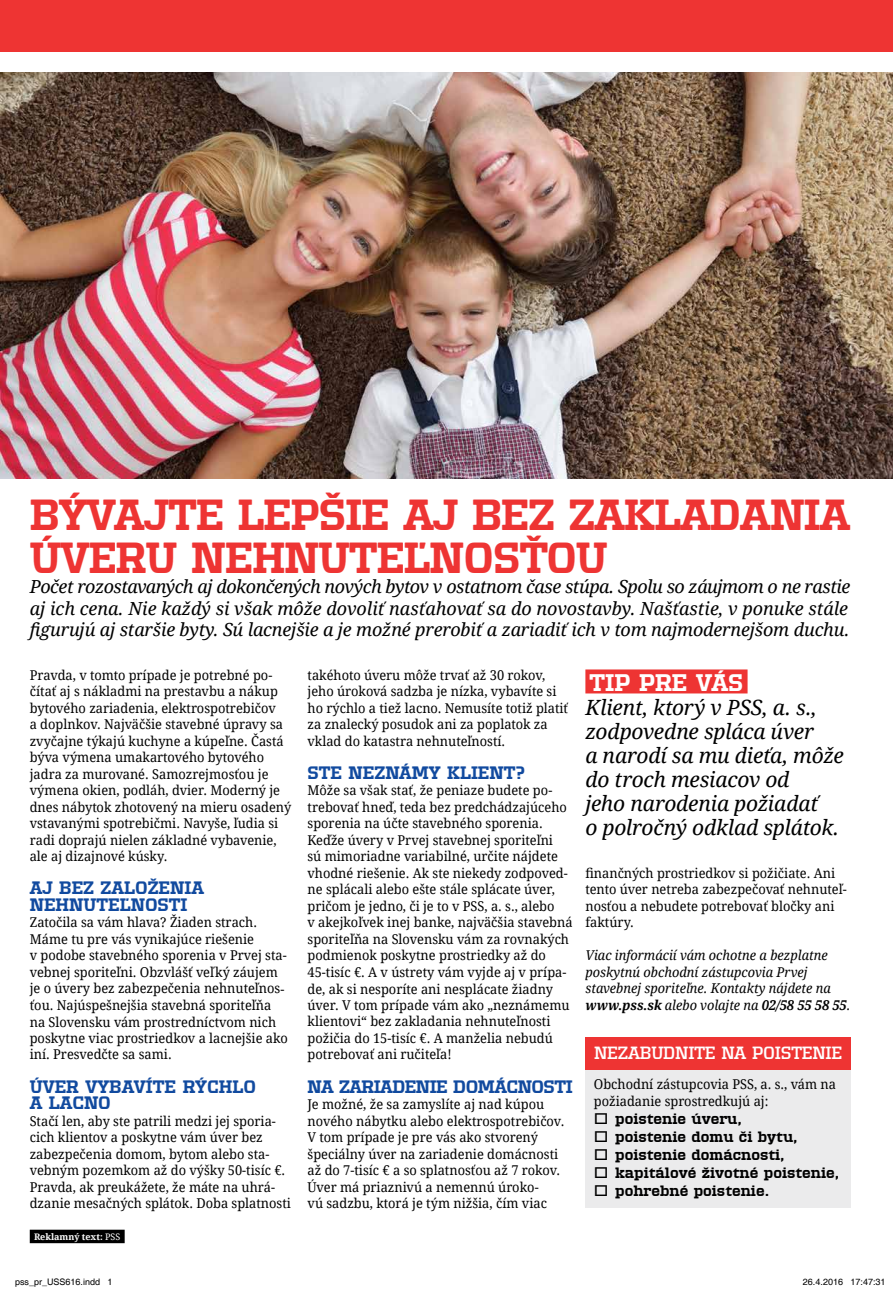
<style>
.page{position:relative;width:893px;height:1290px;background:#fff}
.page>*{position:absolute;margin:0;border:0;box-sizing:border-box;transform-origin:0 0}
.t1{font:700 43.5px/42px "Defender 32";letter-spacing:-.015em;color:#ee3433;scale:1.1 1}
.t2{font:700 24px "Defender 32";color:#fff;scale:1.1 1}
.t3{font:italic 21px/24px "Droid Serif";letter-spacing:-.01em;color:#000}
.t4{font:italic 18px/21px "Droid Serif";letter-spacing:-.01em;color:#000}
.t5{font:700 18px/16.5px "Defender 32";color:#114a9f;scale:1.1 1}
.t6{font:700 18px "Defender 32";letter-spacing:-.025em;color:#114a9f;scale:1.1 1}
.t7{font:17.7px "Defender 33";letter-spacing:-.01em;color:#fff;scale:1.1 1}
.t8{font:700 15px "Defender 32";color:#000;scale:1.1 1}
.t9{font:13.5px/16.5px "Droid Serif";color:#000;scale:.95 1}
.t10{font:italic 13.5px/16.5px "Droid Serif";color:#000;scale:.95 1}
.t11{font:9px "Helvetica";color:#000}
.t12{font:700 9px "Droid Serif";color:#fff}
.s1{font-weight:400}
.s2{font-weight:700}
</style>
<div class="page">
<img style="left:0;top:72px;width:893px;height:406px">
<div style="left:0;top:0;width:893px;height:51px;background:#ee3433"></div>
<div style="left:585px;top:669px;width:163px;height:24px;background:#ee3433"></div>
<div style="left:30px;top:1230px;width:95px;height:13px;background:#000"></div>
<div style="left:585px;top:1066px;width:265px;height:142px;background:#ebebec"></div>
<div style="left:585px;top:1037px;width:266px;height:33px;background:#ee3433"></div>
<h1 class="t1" style="left:30px;top:495px;width:744px">BÝVAJTE LEPŠIE AJ BEZ ZAKLADANIA<br>ÚVERU NEHNUTEĽNOSŤOU</h1>
<p class="t4" style="left:30px;top:577px;width:822px">Počet rozostavaných aj dokončených nových bytov v ostatnom čase stúpa. Spolu so záujmom o ne rastie aj ich cena. Nie každý si však môže dovoliť nasťahovať sa do novostavby. Našťastie, v ponuke stále figurujú aj staršie byty. Sú lacnejšie a je možné prerobiť a zariadiť ich v tom najmodernejšom duchu.</p>
<p class="t9" style="left:30px;top:667px;width:277px">Pravda, v tomto prípade je potrebné po&shy;čítať aj s nákladmi na prestavbu a nákup bytového zariadenia, elektrospotrebičov<br>a doplnkov. Najväčšie stavebné úpravy sa zvyčajne týkajú kuchyne a kúpeľne. Častá býva výmena umakartového bytového jadra za murované. Samozrejmosťou je výmena okien, podláh, dvier. Moderný je dnes nábytok zhotovený na mieru osadený vstavanými spotrebičmi. Navyše, ľudia si radi doprajú nielen základné vybavenie, ale aj dizajnové kúsky.</p>
<h3 class="t5" style="left:30px;top:880px;width:159px">AJ BEZ ZALOŽENIA<br>NEHNUTEĽNOSTI</h3>
<p class="t9" style="left:30px;top:914px;width:273px">Zatočila sa vám hlava? Žiaden strach.<br>Máme tu pre vás vynikajúce riešenie<br>v podobe stavebného sporenia v Prvej sta&shy;vebnej sporiteľni. Obzvlášť veľký záujem je o úvery bez zabezpečenia nehnuteľnos&shy;ťou. Najúspešnejšia stavebná sporiteľňa na Slovensku vám prostredníctvom nich poskytne viac prostriedkov a lacnejšie ako iní. Presvedčte sa sami.</p>
<h3 class="t5" style="left:30px;top:1078px;width:207px">ÚVER VYBAVÍTE RÝCHLO<br>A LACNO</h3>
<p class="t9" style="left:30px;top:1112px;width:276px">Stačí len, aby ste patrili medzi jej sporia&shy;cich klientov a poskytne vám úver bez zabezpečenia domom, bytom alebo sta&shy;vebným pozemkom až do výšky 50-tisíc €.<br>Pravda, ak preukážete, že máte na uhrá&shy;dzanie mesačných splátok. Doba splatnosti</p>
<p class="t12" style="left:34px;top:1231px;width:88px">Reklamný text: <span class="s1">PSS</span></p>
<p class="t9" style="left:308px;top:667px;width:276px">takéhoto úveru môže trvať až 30 rokov, jeho úroková sadzba je nízka, vybavíte si ho rýchlo a tiež lacno. Nemusíte totiž platiť za znalecký posudok ani za poplatok za vklad do katastra nehnuteľností.</p>
<h3 class="t5" style="left:308px;top:764px;width:199px">STE NEZNÁMY KLIENT?</h3>
<p class="t9" style="left:308px;top:782px;width:280px">Môže sa však stať, že peniaze budete po&shy;trebovať hneď, teda bez predchádzajúceho sporenia na účte stavebného sporenia.<br>Keďže úvery v Prvej stavebnej sporiteľni<br>sú mimoriadne variabilné, určite nájdete vhodné riešenie. Ak ste niekedy zodpoved&shy;ne splácali alebo ešte stále splácate úver, pričom je jedno, či je to v PSS, a. s., alebo<br>v akejkoľvek inej banke, najväčšia stavebná sporiteľňa na Slovensku vám za rovnakých podmienok poskytne prostriedky až do 45-tisíc €. A v ústrety vám vyjde aj v prípa&shy;de, ak si nesporíte ani nesplácate žiadny úver. V tom prípade vám ako „neznámemu klientovi“ bez zakladania nehnuteľnosti požičia do 15-tisíc €. A manželia nebudú potrebovať ani ručiteľa!</p>
<h3 class="t6" style="left:308px;top:1076px;width:242px">NA ZARIADENIE DOMÁCNOSTI</h3>
<p class="t9" style="left:308px;top:1096px;width:272px">Je možné, že sa zamyslíte aj nad kúpou nového nábytku alebo elektrospotrebičov.<br>V tom prípade je pre vás ako stvorený špeciálny úver na zariadenie domácnosti až do 7-tisíc € a so splatnosťou až 7 rokov.<br>Úver má priaznivú a nemennú úroko-<br>vú sadzbu, ktorá je tým nižšia, čím viac</p>
<h2 class="t2" style="left:590px;top:669px;width:141px">TIP PRE VÁS</h2>
<h3 class="t3" style="left:585px;top:695px;width:260px">Klient, ktorý v PSS, a. s., zodpovedne spláca úver<br>a narodí sa mu dieťa, môže do troch mesiacov od<br>jeho narodenia požiadať<br>o polročný odklad splátok.</h3>
<p class="t9" style="left:585px;top:865px;width:277px">finančných prostriedkov si požičiate. Ani tento úver netreba zabezpečovať nehnuteľ&shy;nosťou a nebudete potrebovať bločky ani faktúry.</p>
<p class="t10" style="left:585px;top:947px;width:280px">Viac informácií vám ochotne a bezplatne poskytnú obchodní zástupcovia Prvej stavebnej sporiteľne. Kontakty nájdete na <span class="s2">www.pss.sk</span> alebo volajte na <span class="s2">02/58 55 58 55</span>.</p>
<h3 class="t7" style="left:594px;top:1043px;width:227px">NEZABUDNITE NA POISTENIE</h3>
<p class="t9" style="left:594px;top:1076px;width:256px">Obchodní zástupcovia PSS, a. s., vám na požiadanie sprostredkujú aj:</p>
<p class="t8" style="left:594px;top:1110px;width:136px">□ POISTENIE ÚVERU,</p>
<p class="t8" style="left:594px;top:1128px;width:187px">□ POISTENIE DOMU ČI BYTU,</p>
<p class="t8" style="left:594px;top:1146px;width:175px">□ POISTENIE DOMÁCNOSTI,</p>
<p class="t8" style="left:594px;top:1164px;width:225px">□ KAPITÁLOVÉ ŽIVOTNÉ POISTENIE,</p>
<p class="t8" style="left:594px;top:1182px;width:161px">□ POHREBNÉ POISTENIE.</p>
<p class="t11" style="left:15px;top:1277px;width:99px">pss_pr_USS616.indd 1</p>
<p class="t11" style="left:803px;top:1277px;width:84px">26.4.2016 17:47:31</p>
</div>
